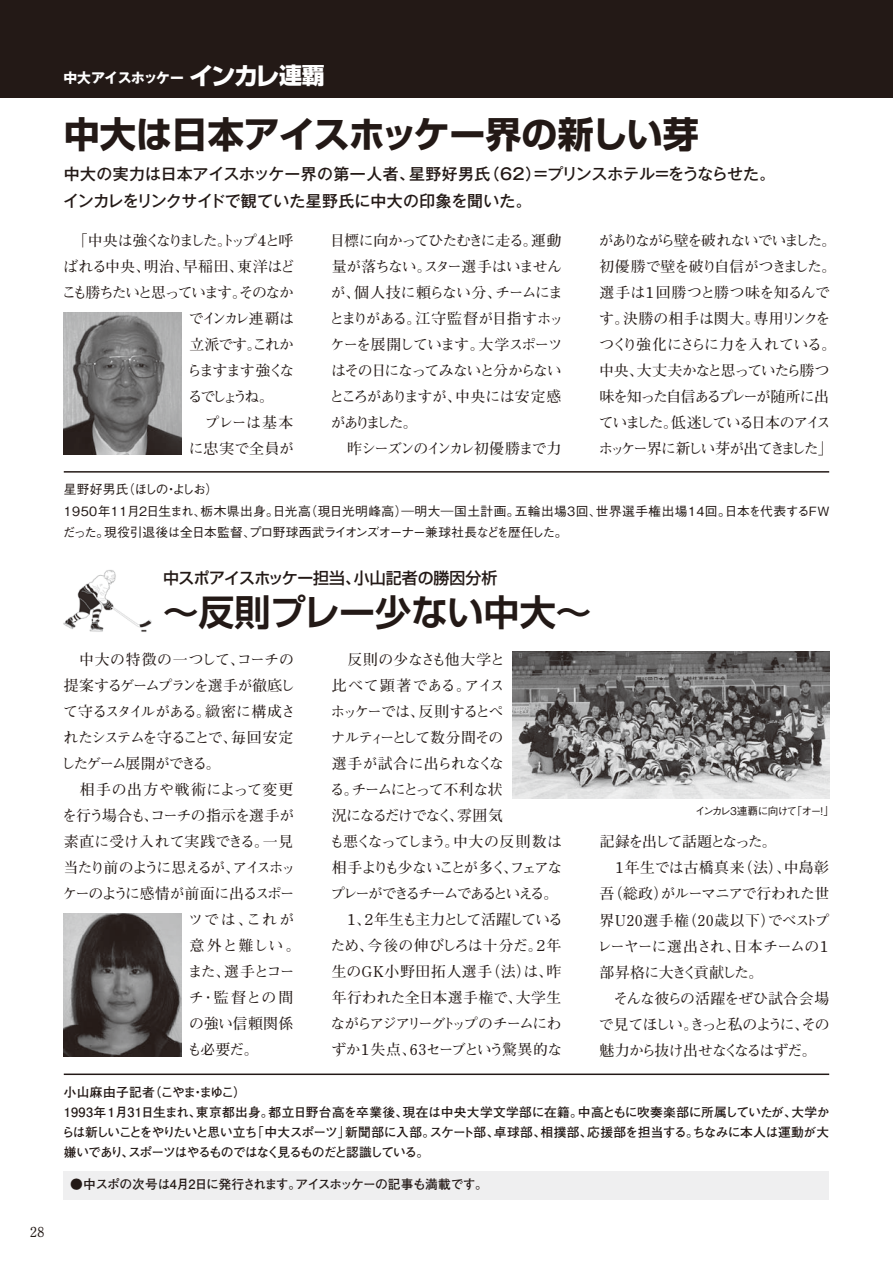
<style>
.page{position:relative;width:893px;height:1263px;background:#fff}
.page>*{position:absolute;margin:0;border:0;box-sizing:border-box;transform-origin:0 0}
.t1{font:700 36.15px "Shin Go Pro";letter-spacing:-.01em;color:#231916}
.t2{font:700 36.15px "Shin Go Pro De";color:#231916}
.t3{font:500 15.9px/26.5px "Gothic MB101 Pro";letter-spacing:.005em;color:#231916}
.t4{font:500 15.9px "Shin Go Pro";color:#231916}
.t5{font:700 14.85px/26.1px "Futo Min A101 Pro";letter-spacing:-.08em;color:#231916}
.t6{font:700 14.85px/26.1px "Futo Min A101 Pro";letter-spacing:-.06em;color:#231916}
.t7{font:700 14.85px "Futo Min A101 Pro";letter-spacing:-.115em;color:#231916}
.t8{font:700 14.85px "Futo Min A101 Pro";letter-spacing:.005em;color:#231916}
.t9{font:700 14.85px "Futo Min A101 Pro";letter-spacing:-.185em;color:#231916}
.t10{font:700 14.85px "Futo Min A101 Pro";letter-spacing:-.14em;color:#231916}
.t11{font:700 14.85px "Futo Min A101 Pro";letter-spacing:-.12em;color:#231916}
.t12{font:700 14.85px "Futo Min A101 Pro";letter-spacing:-.05em;color:#231916}
.t13{font:700 14.85px "Futo Min A101 Pro";letter-spacing:.01em;color:#231916}
.t14{font:700 14.85px "Futo Min A101 Pro";letter-spacing:.04em;color:#231916}
.t15{font:700 14.85px "Futo Min A101 Pro";letter-spacing:.05em;color:#231916}
.t16{font:700 14.85px "Futo Min A101 Pro";letter-spacing:-.13em;color:#231916}
.t17{font:700 14.85px "Futo Min A101 Pro";letter-spacing:-.135em;color:#231916}
.t18{font:700 13.8px "Gothic MB101 Pro";letter-spacing:-.025em;color:#fff}
.t19{font:700 13.8px "Futo Min A101 Pro";color:#231916}
.t20{font:700 12.75px/20.2px "Futo Go B101 Pro";letter-spacing:-.05em;color:#231916}
.t21{font:500 12.75px/21.3px "Gothic BBB Pro";letter-spacing:-.005em;color:#231916}
.t22{font:500 10.65px "Gothic BBB Pr 6 N";letter-spacing:-.095em;color:#231916}
.s1{font-family:"Shin Go Pro";font-size:24.3px}
.s2{font-family:"Shin Go Pro";font-weight:800;font-size:22.95px}
</style>
<div class="page">
<div style="left:64px;top:1171px;width:765px;height:28px;background:#efeff0"></div>
<div style="left:0;top:0;width:893px;height:98px;background:#231916"></div>
<img style="left:64px;top:312px;width:117px;height:143px">
<img style="left:64px;top:914px;width:117px;height:142px">
<img style="left:512px;top:651px;width:317px;height:147px">
<hr style="left:64px;top:1073px;width:765px;height:2px;background:#231916">
<hr style="left:64px;top:471px;width:765px;height:2px;background:#231916">
<img style="left:63px;top:570px;width:89px;height:62px">
<p class="t19" style="left:30px;top:1221px;width:16px">28</p>
<p class="t18" style="left:63px;top:66px;width:263px">中大アイスホッケー<span class="s1">インカレ</span><span class="s2">連覇</span></p>
<h1 class="t1" style="left:64px;top:106px;width:637px">中大は日本アイスホッケー界の新しい芽</h1>
<p class="t3" style="left:63px;top:159px;width:713px">中大の実力は日本アイスホッケー界の第一人者、星野好男氏（62）＝プリンスホテル＝をうならせた。インカレをリンクサイドで観ていた星野氏に中大の印象を聞いた。</p>
<p class="t9" style="left:64px;top:229px;width:231px">　「中央は強くなりました。トップ４と呼</p>
<p class="t13" style="left:63px;top:255px;width:234px">ばれる中央、明治、早稲田、東洋はど</p>
<p class="t11" style="left:62px;top:281px;width:234px">こも勝ちたいと思っています。そのなか</p>
<p class="t17" style="left:189px;top:307px;width:107px">でインカレ連覇は</p>
<p class="t5" style="left:190px;top:330px;width:106px">立派です。これか</p>
<p class="t5" style="left:187px;top:356px;width:109px">らますます強くな</p>
<p class="t5" style="left:188px;top:382px;width:88px">るでしょうね。</p>
<p class="t5" style="left:190px;top:408px;width:105px">　プレーは基本</p>
<p class="t8" style="left:189px;top:437px;width:107px">に忠実で全員が</p>
<p class="t5" style="left:330px;top:226px;width:236px">目標に向かってひたむきに走る。運動量が落ちない。スター選手はいませんが、個人技に頼らない分、チームにまとまりがある。江守監督が目指すホッケーを展開しています。大学スポーツはその日になってみないと分からないところがありますが、中央には安定感がありました。<br>　昨シーズンのインカレ初優勝まで力</p>
<p class="t5" style="left:598px;top:226px;width:240px">がありながら壁を破れないでいました。初優勝で壁を破り自信がつきました。選手は１回勝つと勝つ味を知るんです。決勝の相手は関大。専用リンクをつくり強化にさらに力を入れている。中央、大丈夫かなと思っていたら勝つ味を知った自信あるプレーが随所に出ていました。低迷している日本のアイスホッケー界に新しい芽が出てきました」</p>
<p class="t21" style="left:63px;top:477px;width:768px">星野好男氏（ほしの・よしお）<br>1950年11月２日生まれ、栃木県出身。日光高（現日光明峰高）―明大―国土計画。五輪出場３回、世界選手権出場14回。日本を代表するＦＷだった。現役引退後は全日本監督、プロ野球西武ライオンズオーナー兼球社長などを歴任した。</p>
<p class="t4" style="left:163px;top:565px;width:336px">中スポアイスホッケー担当、小山記者の勝因分析</p>
<h1 class="t2" style="left:163px;top:583px;width:431px">～反則プレー少ない中大～</h1>
<p class="t14" style="left:64px;top:647px;width:232px">　中大の特徴の一つして、コーチの</p>
<p class="t7" style="left:64px;top:673px;width:233px">提案するゲームプランを選手が徹底し</p>
<p class="t6" style="left:63px;top:696px;width:234px">て守るスタイルがある。緻密に構成さ</p>
<p class="t7" style="left:64px;top:725px;width:231px">れたシステムを守ることで、毎回安定</p>
<p class="t16" style="left:61px;top:751px;width:161px">したゲーム展開ができる。</p>
<p class="t15" style="left:64px;top:777px;width:231px">　相手の出方や戦術によって変更</p>
<p class="t12" style="left:62px;top:804px;width:234px">を行う場合も、コーチの指示を選手が</p>
<p class="t8" style="left:64px;top:830px;width:231px">素直に受け入れて実践できる。一見</p>
<p class="t10" style="left:63px;top:856px;width:234px">当たり前のように思えるが、アイスホッ</p>
<p class="t5" style="left:62px;top:878px;width:234px">ケーのように感情が前面に出るスポー</p>
<p class="t5" style="left:188px;top:904px;width:107px">ツでは、これが</p>
<p class="t5" style="left:190px;top:930px;width:112px">意外と難しい。</p>
<p class="t5" style="left:188px;top:957px;width:109px">また、選手とコー</p>
<p class="t5" style="left:189px;top:983px;width:106px">チ・監督との間</p>
<p class="t8" style="left:189px;top:1012px;width:106px">の強い信頼関係</p>
<p class="t5" style="left:187px;top:1035px;width:73px">も必要だ。</p>
<p class="t5" style="left:329px;top:644px;width:235px">　反則の少なさも他大学と<br>比べて顕著である。アイス<br>ホッケーでは、反則するとペ<br>ナルティーとして数分間その<br>選手が試合に出られなくな<br>る。チームにとって不利な状<br>況になるだけでなく、雰囲気<br>も悪くなってしまう。中大の反則数は相手よりも少ないことが多く、フェアなプレーができるチームであるといえる。　１、２年生も主力として活躍しているため、今後の伸びしろは十分だ。２年生のＧＫ小野田拓人選手（法）は、昨年行われた全日本選手権で、大学生ながらアジアリーグトップのチームにわずか１失点、63セーブという驚異的な</p>
<p class="t22" style="left:695px;top:802px;width:140px">インカレ3連覇に向けて「オー！」</p>
<p class="t6" style="left:597px;top:827px;width:236px">記録を出して話題となった。<br>　１年生では古橋真来（法）、中島彰吾（総政）がルーマニアで行われた世界Ｕ20選手権（20歳以下）でベストプレーヤーに選出され、日本チームの１部昇格に大きく貢献した。<br>　そんな彼らの活躍をぜひ試合会場で見てほしい。きっと私のように、その魅力から抜け出せなくなるはずだ。</p>
<p class="t20" style="left:62px;top:1080px;width:769px">小山麻由子記者（こやま・まゆこ）<br>1993年１月31日生まれ、東京都出身。都立日野台高を卒業後、現在は中央大学文学部に在籍。中高ともに吹奏楽部に所属していたが、大学からは新しいことをやりたいと思い立ち「中大スポーツ」新聞部に入部。スケート部、卓球部、相撲部、応援部を担当する。ちなみに本人は運動が大嫌いであり、スポーツはやるものではなく見るものだと認識している。</p>
<p class="t20" style="left:70px;top:1173px;width:419px">●中スポの次号は4月2日に発行されます。アイスホッケーの記事も満載です。</p>
</div>
